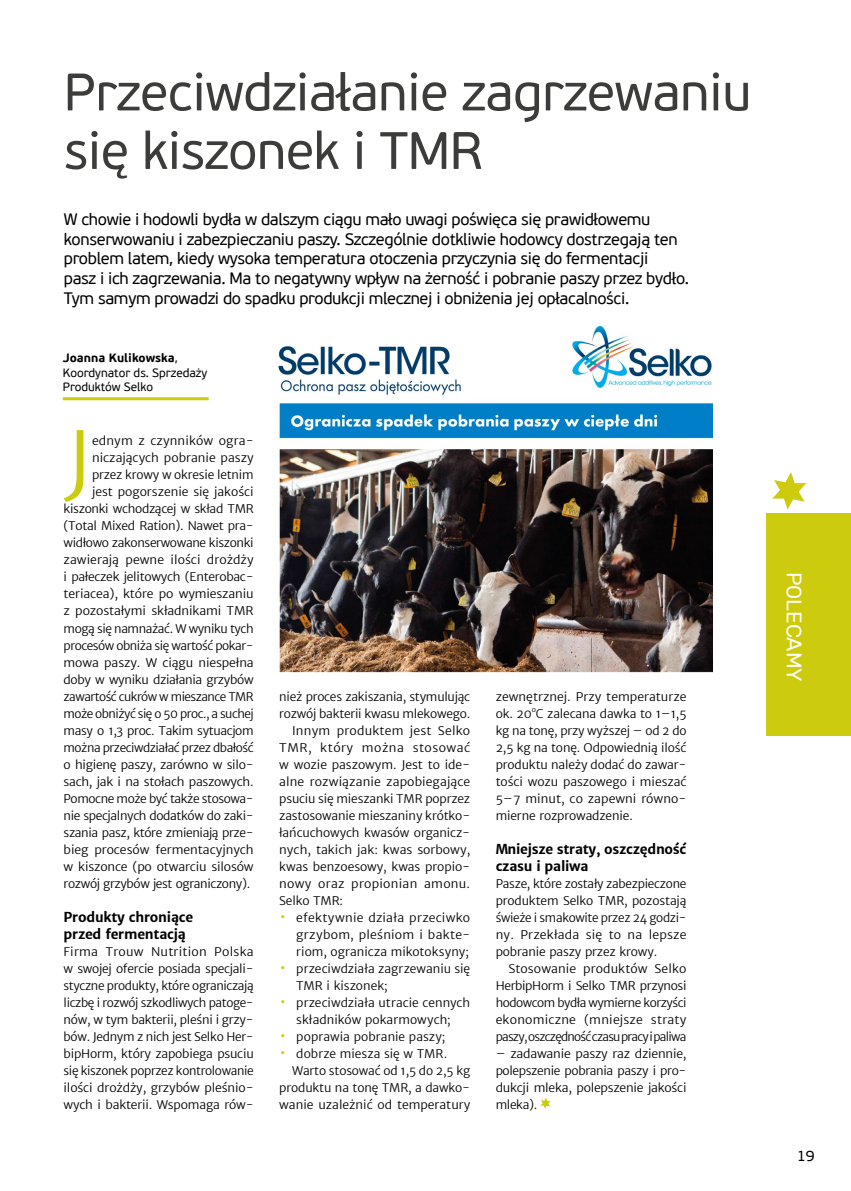
<style>
.page{position:relative;width:851px;height:1191px;background:#fff}
.page>*{position:absolute;margin:0;border:0;box-sizing:border-box;transform-origin:0 0}
.t1{font:300 79.05px "Merriweather Sans";color:#cdcb0d}
.t2{font:52.5px/58.5px "PF Beau Sans Pro";letter-spacing:-.01em;color:#3c3c3b}
.t3{font:21px "Rubik";color:#fff}
.t4{font:16.5px/19.8px "PF Beau Sans Pro";letter-spacing:-.02em;color:#000}
.t5{font:15px "PF Beau Sans Pro";color:#000}
.t6{font:700 13.5px/17px "Merriweather Sans";letter-spacing:-.02em;color:#000}
.t7{font:300 12px/17px "Merriweather Sans";letter-spacing:-.01em;color:#000;text-align:justify}
.t8{font:12px/14.4px "PF Beau Sans Pro";color:#000}
.t9{font:300 12px "Merriweather Sans";letter-spacing:.01em;color:#000}
.t10{font:300 12px "Merriweather Sans";letter-spacing:.02em;color:#000}
.t11{font:300 12px "Merriweather Sans";letter-spacing:.015em;color:#000}
.t12{font:300 12px "Merriweather Sans";letter-spacing:.04em;color:#000}
.t13{font:300 7.05px "Merriweather Sans";color:#000}
.s1{font-weight:700}
.s2{font-size:18px;color:#cdcb0d}
</style>
<div class="page">
<div style="left:765px;top:513px;width:85px;height:223px;background:#cdcb0d"></div>
<svg style="left:772px;top:472px;width:34px;height:37px"></svg>
<svg style="left:540px;top:1098px;width:10px;height:10px"></svg>
<img style="left:278px;top:345px;width:434px;height:327px">
<img style="left:563px;top:326px;width:149px;height:68px">
<hr style="left:63px;top:397px;width:146px;height:3px;background:#cdcb0d">
<h2 class="t2" style="left:64px;top:64px;width:689px">Przeciwdziałanie zagrzewaniu się kiszonek i TMR</h2>
<p class="t4" style="left:64px;top:210px;width:626px">W chowie i hodowli bydła w dalszym ciągu mało uwagi poświęca się prawidłowemu konserwowaniu i zabezpieczaniu paszy. Szczególnie dotkliwie hodowcy dostrzegają ten problem latem, kiedy wysoka temperatura otoczenia przyczynia się do fermentacji<br>pasz i ich zagrzewania. Ma to negatywny wpływ na żerność i pobranie paszy przez bydło.<br>Tym samym prowadzi do spadku produkcji mlecznej i obniżenia jej opłacalności.</p>
<p class="t8" style="left:63px;top:351px;width:146px"><span class="s1">Joanna Kulikowska</span>,<br>Koordynator ds. Sprzedaży<br>Produktów Selko</p>
<h1 class="t1" style="left:65px;top:412px;width:29px">J</h1>
<p class="t7" style="left:64px;top:433px;width:192px;text-align:right">ednym z czynników ogra&shy;niczających pobranie paszy przez krowy w okresie letnim<br>jest pogorszenie się jakości kiszonki wchodzącej w skład TMR (Total Mixed Ration). Nawet pra&shy;widłowo zakonserwowane kiszonki zawierają pewne ilości drożdży i pałeczek jelitowych (Enterobac&shy;teriacea), które po wymieszaniu z pozostałymi składnikami TMR mogą się namnażać. W wyniku tych procesów obniża się wartość pokar&shy;mowa paszy. W ciągu niespełna doby w wyniku działania grzybów zawartość cukrów w mieszance TMR może obniżyć się o 50 proc., a suchej masy o 1,3 proc. Takim sytuacjom można przeciwdziałać przez dbałość o higienę paszy, zarówno w silo&shy;sach, jak i na stołach paszowych.<br>Pomocne może być także stosowa&shy;nie specjalnych dodatków do zaki&shy;szania pasz, które zmieniają prze&shy;bieg procesów fermentacyjnych w kiszonce (po otwarciu silosów rozwój grzybów jest ograniczony).</p>
<p class="t6" style="left:64px;top:908px;width:131px">Produkty chroniące przed fermentacją</p>
<p class="t7" style="left:64px;top:943px;width:192px">Firma Trouw Nutrition Polska w swojej ofercie posiada specjali&shy;styczne produkty, które ograniczają liczbę i rozwój szkodliwych patoge&shy;nów, w tym bakterii, pleśni i grzy&shy;bów. Jednym z nich jest Selko Her&shy;bipHorm, który zapobiega psuciu się kiszonek poprzez kontrolowanie ilości drożdży, grzybów pleśnio&shy;wych i bakterii. Wspomaga rów-</p>
<p class="t7" style="left:279px;top:688px;width:192px">nież proces zakiszania, stymulując</p>
<p class="t7" style="left:279px;top:705px;width:192px">rozwój bakterii kwasu mlekowego.</p>
<p class="t11" style="left:292px;top:723px;width:180px">Innym produktem jest Selko</p>
<p class="t12" style="left:279px;top:740px;width:192px">TMR, który można stosować</p>
<p class="t7" style="left:279px;top:756px;width:192px">w wozie paszowym. Jest to ide-</p>
<p class="t9" style="left:279px;top:774px;width:192px">alne rozwiązanie zapobiegające</p>
<p class="t7" style="left:279px;top:790px;width:192px">psuciu się mieszanki TMR poprzez</p>
<p class="t7" style="left:279px;top:807px;width:192px">zastosowanie mieszaniny krótko-</p>
<p class="t7" style="left:279px;top:824px;width:192px">łańcuchowych kwasów organicz-</p>
<p class="t7" style="left:279px;top:841px;width:192px">nych, takich jak: kwas sorbowy,</p>
<p class="t7" style="left:279px;top:858px;width:192px">kwas benzoesowy, kwas propio-</p>
<p class="t10" style="left:279px;top:876px;width:192px">nowy oraz propionian amonu.</p>
<p class="t7" style="left:279px;top:892px;width:65px">Selko TMR:</p>
<p class="t7" style="left:296px;top:909px;width:175px;text-indent:-17px"><span class="s2">•</span> efektywnie działa przeciwko grzybom, pleśniom i bakte&shy;riom, ogranicza mikotoksyny;</p>
<p class="t7" style="left:296px;top:960px;width:175px;text-indent:-17px"><span class="s2">•</span> przeciwdziała zagrzewaniu się<br>TMR i kiszonek;</p>
<p class="t7" style="left:279px;top:994px;width:192px;text-align:center"><span class="s2">•</span> przeciwdziała utracie cennych składników pokarmowych;</p>
<p class="t9" style="left:279px;top:1029px;width:168px"><span class="s2">•</span> poprawia pobranie paszy;</p>
<p class="t7" style="left:279px;top:1045px;width:169px"><span class="s2">•</span> dobrze miesza się w TMR.</p>
<p class="t7" style="left:292px;top:1062px;width:180px">Warto stosować od 1,5 do 2,5 kg</p>
<p class="t7" style="left:279px;top:1079px;width:192px">produktu na tonę TMR, a dawko-</p>
<p class="t7" style="left:279px;top:1096px;width:192px">wanie uzależnić od temperatury</p>
<p class="t7" style="left:495px;top:688px;width:192px">zewnętrznej. Przy temperaturze ok. 20 C zalecana dawka to 1–1,5</p>
<p class="t13" style="left:531px;top:705px;width:6px">o</p>
<p class="t7" style="left:495px;top:722px;width:192px">kg na tonę, przy wyższej – od 2 do 2,5 kg na tonę. Odpowiednią ilość produktu należy dodać do zawar&shy;tości wozu paszowego i mieszać 5–7 minut, co zapewni równo&shy;mierne rozprowadzenie.</p>
<p class="t6" style="left:495px;top:840px;width:192px">Mniejsze straty, oszczędność czasu i paliwa</p>
<p class="t7" style="left:495px;top:875px;width:192px">Pasze, które zostały zabezpieczone produktem Selko TMR, pozostają świeże i smakowite przez 24 godzi&shy;ny. Przekłada się to na lepsze pobranie paszy przez krowy.</p>
<p class="t7" style="left:495px;top:960px;width:192px;text-indent:13px">Stosowanie produktów Selko HerbipHorm i Selko TMR przynosi hodowcom bydła wymierne korzyści ekonomiczne (mniejsze straty paszy, oszczędność czasu pracy i paliwa</p>
<p class="t7" style="left:495px;top:1045px;width:192px">– zadawanie paszy raz dziennie, polepszenie pobrania paszy i pro&shy;dukcji mleka, polepszenie jakości mleka).</p>
<h3 class="t3" style="left:805px;top:572px;width:112px;rotate:90deg">POLECAMY</h3>
<p class="t5" style="left:797px;top:1147px;width:19px">19</p>
</div>
